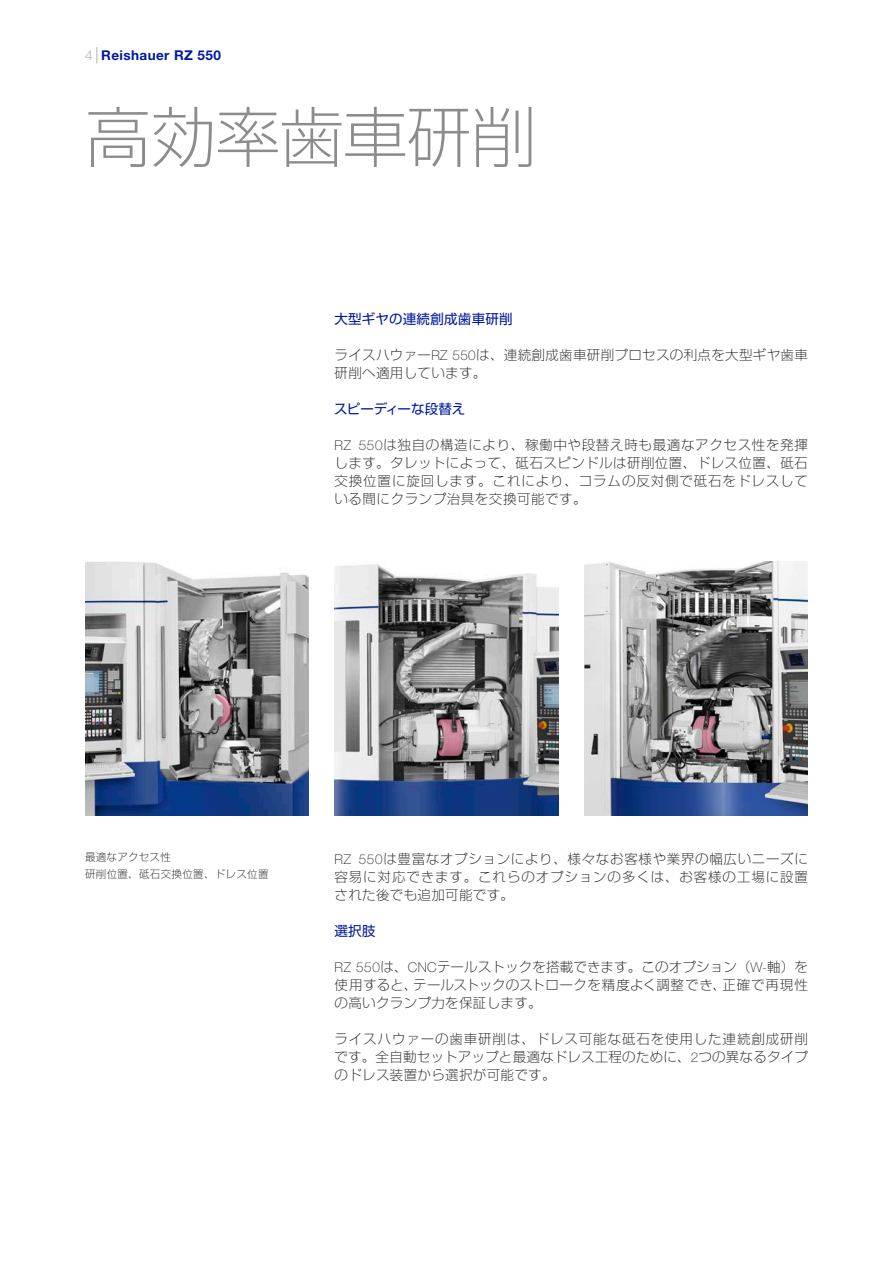
<style>
.page{position:relative;width:893px;height:1263px;background:#fff}
.page>*{position:absolute;margin:0;border:0;box-sizing:border-box;transform-origin:0 0}
.jp_H1{font:300 expanded 66px "P Shin Go Pr 6 N";letter-spacing:-.025em;color:#8b8c8e}
.jp_body{font:300 expanded 13.5px/18px "P Shin Go Pr 6 N";letter-spacing:.025em;color:#231f20;text-align:justify}
.t1{font:700 13.5px "Helvetica Neue LT Std";letter-spacing:.03em;color:#00199f}
.jp_H5{font:13.5px "P Shin Go Pr 6 N";letter-spacing:.02em;color:#00199f}
.jp_H5-2{font:13.5px "P Shin Go Pr 6 N";letter-spacing:-.005em;color:#00199f}
.jp_Bildlegende{font:300 expanded 10.5px "P Shin Go Pr 6 N";letter-spacing:.03em;color:#231f20}
.s1{font-weight:100;color:#8b8c8e}
.s2{font-weight:100;font-size:16.5px;color:#8b8c8e}
.s3{font-family:"Helvetica Neue LT Std";font-weight:100;font-stretch:normal}
</style>
<div class="page">
<img style="left:334px;top:564px;width:224px;height:252px">
<img style="left:85px;top:561px;width:224px;height:255px">
<img style="left:584px;top:561px;width:224px;height:255px">
<p class="t1" style="left:85px;top:46px;width:137px"><span class="s1">4</span> <span class="s2">|</span> Reishauer RZ 550</p>
<p class="jp_H1" style="left:85px;top:83px;width:453px">高効率歯車研削</p>
<p class="jp_H5" style="left:334px;top:308px;width:180px">大型ギヤの連続創成歯車研削</p>
<p class="jp_body" style="left:334px;top:345px;width:475px">ライスハウァー<span class="s3">RZ 550</span>は、連続創成歯車研削プロセスの利点を大型ギヤ歯車研削へ適用しています。</p>
<p class="jp_H5-2" style="left:334px;top:398px;width:133px">スピーディーな段替え</p>
<p class="jp_body" style="left:334px;top:435px;width:475px"><span class="s3">RZ 550</span>は独自の構造により、稼働中や段替え時も最適なアクセス性を発揮します。タレットによって、砥石スピンドルは研削位置、ドレス位置、砥石交換位置に旋回します。これにより、コラムの反対側で砥石をドレスしている間にクランプ治具を交換可能です。</p>
<p class="jp_Bildlegende" style="left:85px;top:848px;width:87px">最適なアクセス性</p>
<p class="jp_Bildlegende" style="left:85px;top:865px;width:185px">研削位置、砥石交換位置、ドレス位置</p>
<p class="jp_body" style="left:334px;top:849px;width:475px"><span class="s3">RZ 550</span>は豊富なオプションにより、様々なお客様や業界の幅広いニーズに容易に対応できます。これらのオプションの多くは、お客様の工場に設置された後でも追加可能です。</p>
<p class="jp_H5" style="left:334px;top:920px;width:43px">選択肢</p>
<p class="jp_body" style="left:334px;top:957px;width:475px"><span class="s3">RZ 550</span>は、<span class="s3">CNC</span>テールストックを搭載できます。このオプション（<span class="s3">W-</span>軸）を使用すると、テールストックのストロークを精度よく調整でき、正確で再現性の高いクランプ力を保証します。</p>
<p class="jp_body" style="left:334px;top:1029px;width:475px">ライスハウァーの歯車研削は、ドレス可能な砥石を使用した連続創成研削です。全自動セットアップと最適なドレス工程のために、<span class="s3">2</span>つの異なるタイプのドレス装置から選択が可能です。</p>
</div>
